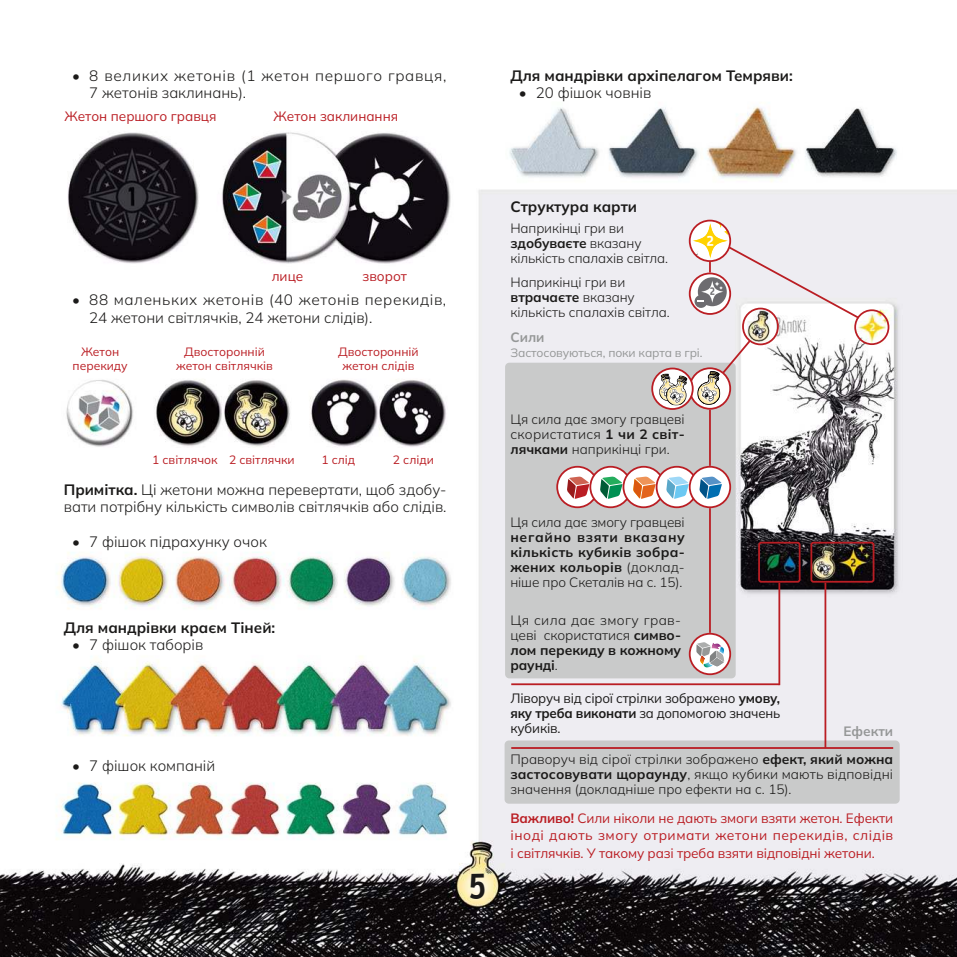
<style>
.page{position:relative;width:957px;height:957px;background:#fff}
.page>*{position:absolute;margin:0;border:0;box-sizing:border-box;transform-origin:0 0}
.t1{font:36px "Curse Casual";color:#1b1a19}
.t2{font:300 15px/17.2px "Mulish";color:#1b1a19}
.t3{font:300 15px/17.2px "Mulish";letter-spacing:.035em;color:#1b1a19}
.t4{font:700 15px "Mulish";color:#1b1a19}
.t5{font:300 15px/17.2px "Mulish";letter-spacing:.045em;color:#1b1a19}
.t6{font:14.4px "Curse Casual";color:#fff;scale:1.11 1}
.t7{font:300 13.5px/15px "Mulish";letter-spacing:-.005em;color:#1b1a19;text-align:justify}
.t8{font:13.5px/17.2px "Mulish";letter-spacing:-.01em;color:#ba1e24;text-align:justify}
.t9{font:700 13.5px/15px "Mulish";letter-spacing:.02em;color:#1b1a19;text-align:justify}
.t10{font:13.5px/15px "Mulish";letter-spacing:-.015em;color:#1b1a19;text-align:justify}
.t11{font:700 13.5px "Mulish";color:#959797}
.t12{font:12px/14.4px "Mulish";color:#ba1e24;text-align:center}
.t13{font:12px "Mulish";letter-spacing:-.01em;color:#959797}
.t14{font:10.8px "Curse Casual";color:#6d6c70}
.s1{font-weight:700}
.s2{font-weight:300}
</style>
<div class="page">
<img style="left:0;top:106px;width:957px;height:851px">
<div style="left:742px;top:308px;width:37px;height:37px;border:2px solid #ba1e24;border-radius:50%"></div>
<div style="left:854px;top:309px;width:35px;height:36px;border:2px solid #ba1e24;border-radius:50%"></div>
<div style="left:758px;top:542px;width:42px;height:40px;border:2px solid #ba1e24;border-radius:2px"></div>
<div style="left:810px;top:542px;width:64px;height:40px;border:2px solid #ba1e24;border-radius:2px"></div>
<div style="left:505px;top:363px;width:230px;height:315px;background:#c9caca;border-radius:4px"></div>
<div style="left:504px;top:740px;width:395px;height:63px;background:#c9caca;border-radius:4px"></div>
<img style="left:693px;top:372px;width:30px;height:35px">
<svg style="left:697px;top:338px;width:55px;height:67px"></svg>
<div style="left:689px;top:367px;width:42px;height:43px;border:2px solid #ba1e24;border-radius:50%"></div>
<img style="left:652px;top:370px;width:41px;height:39px">
<svg style="left:659px;top:374px;width:28px;height:31px"></svg>
<div style="left:651px;top:367px;width:42px;height:43px;border:2px solid #ba1e24;border-radius:50%"></div>
<img style="left:689px;top:273px;width:3px;height:41px">
<div style="left:689px;top:272px;width:42px;height:43px;border:2px solid #ba1e24;border-radius:50%"></div>
<div style="left:556px;top:466px;width:42px;height:42px;border:2px solid #ba1e24;border-radius:50%"></div>
<div style="left:589px;top:466px;width:43px;height:42px;border:2px solid #ba1e24;border-radius:50%"></div>
<div style="left:622px;top:466px;width:43px;height:42px;border:2px solid #ba1e24;border-radius:50%"></div>
<div style="left:655px;top:466px;width:43px;height:42px;border:2px solid #ba1e24;border-radius:50%"></div>
<svg style="left:557px;top:467px;width:173px;height:40px;background:#cdbebd"></svg>
<div style="left:689px;top:466px;width:42px;height:42px;border:2px solid #ba1e24;border-radius:50%"></div>
<img style="left:689px;top:634px;width:41px;height:29px">
<img style="left:691px;top:663px;width:37px;height:11px">
<img style="left:696px;top:641px;width:15px;height:1px">
<svg style="left:696px;top:642px;width:29px;height:25px"></svg>
<div style="left:689px;top:633px;width:42px;height:42px;border:2px solid #ba1e24;border-radius:50%"></div>
<hr style="left:709px;top:410px;width:2px;height:56px;background:#ba1e24">
<hr style="left:511px;top:747px;width:382px;height:2px;background:#ba1e24">
<hr style="left:511px;top:683px;width:268px;height:2px;background:#ba1e24">
<hr style="left:709px;top:508px;width:2px;height:125px;background:#ba1e24">
<hr style="left:824px;top:582px;width:2px;height:166px;background:#ba1e24">
<hr style="left:778px;top:582px;width:2px;height:103px;background:#ba1e24">
<img style="left:689px;top:221px;width:3px;height:40px">
<svg style="left:692px;top:221px;width:169px;height:99px;background:#e8e2e5"></svg>
<img style="left:692px;top:223px;width:36px;height:36px">
<div style="left:689px;top:220px;width:42px;height:42px;border:2px solid #ba1e24;border-radius:50%"></div>
<p class="t5" style="left:89px;top:67px;width:358px;text-indent:-17px">• 8 великих жетонів (1 жетон першого гравця,<br>7 жетонів заклинань).</p>
<p class="t8" style="left:64px;top:107px;width:154px">Жетон першого гравця</p>
<p class="t8" style="left:274px;top:107px;width:126px">Жетон заклинання</p>
<p class="t4" style="left:510px;top:65px;width:284px">Для мандрівки архіпелагом Темряви:</p>
<p class="t2" style="left:519px;top:84px;width:134px">• 20 фішок човнів</p>
<p class="t8" style="left:272px;top:267px;width:33px">лице</p>
<p class="t8" style="left:362px;top:267px;width:46px">зворот</p>
<p class="t3" style="left:89px;top:291px;width:358px;text-indent:-17px">• 88 маленьких жетонів (40 жетонів перекидів,<br>24 жетони світлячків, 24 жетони слідів).</p>
<p class="t12" style="left:73px;top:344px;width:57px">Жетон перекиду</p>
<p class="t12" style="left:338px;top:344px;width:82px">Двосторонній жетон слідів</p>
<p class="t12" style="left:176px;top:344px;width:98px">Двосторонній жетон світлячків</p>
<p class="t12" style="left:152px;top:453px;width:67px">1 світлячок</p>
<p class="t12" style="left:229px;top:453px;width:67px">2 світлячки</p>
<p class="t12" style="left:393px;top:453px;width:42px">2 сліди</p>
<p class="t12" style="left:321px;top:453px;width:35px">1 слід</p>
<p class="t2" style="left:64px;top:481px;width:384px"><span class="s1">Примітка.</span> Ці жетони можна перевертати, щоб здобу&shy;вати потрібну кількість символів світлячків або слідів.</p>
<p class="t2" style="left:72px;top:532px;width:196px">• 7 фішок підрахунку очок</p>
<p class="t4" style="left:64px;top:617px;width:213px">Для мандрівки краєм Тіней:</p>
<p class="t2" style="left:72px;top:636px;width:133px">• 7 фішок таборів</p>
<p class="t2" style="left:72px;top:757px;width:144px">• 7 фішок компаній</p>
<h1 class="t1" style="left:469px;top:865px;width:18px">5</h1>
<p class="t4" style="left:510px;top:197px;width:128px">Структура карти</p>
<p class="t7" style="left:510px;top:220px;width:159px;text-align:left">Наприкінці гри ви <span class="s1">здобуваєте</span> вказану кількість спалахів світла.</p>
<p class="t7" style="left:510px;top:274px;width:161px;text-align:left">Наприкінці гри ви <span class="s1">втрачаєте</span> вказану кількість спалахів світла.</p>
<p class="t6" style="left:707px;top:232px;width:8px">2</p>
<p class="t14" style="left:710px;top:285px;width:6px">2</p>
<p class="t11" style="left:510px;top:328px;width:36px">Сили</p>
<p class="t13" style="left:510px;top:345px;width:194px">Застосовуються, поки карта в грі.</p>
<p class="t7" style="left:510px;top:411px;width:176px">Ця сила дає змогу гравцеві скористатися <span class="s1">1 чи 2 світ&shy;лячками</span> наприкінці гри.</p>
<p class="t7" style="left:510px;top:514px;width:176px">Ця сила дає змогу гравцеві</p>
<p class="t9" style="left:510px;top:529px;width:176px">негайно взяти вказану кількість кубиків зобра&shy;жених кольорів <span class="s2">(доклад&shy;ніше про Скеталів на с. 15).</span></p>
<p class="t7" style="left:510px;top:612px;width:172px">Ця сила дає змогу грав&shy;цеві скористатися <span class="s1">симво&shy;лом перекиду в кожному раунді</span>.</p>
<p class="t10" style="left:510px;top:690px;width:271px">Ліворуч від сірої стрілки зображено <span class="s1">умову, яку треба виконати</span> за допомогою значень кубиків.</p>
<p class="t7" style="left:510px;top:752px;width:384px">Праворуч від сірої стрілки зображено <span class="s1">ефект, який можна застосовувати щораунду</span>, якщо кубики мають відповідні значення (докладніше про ефекти на с. 15).</p>
<p class="t8" style="left:510px;top:809px;width:384px"><span class="s1">Важливо!</span> Сили ніколи не дають змоги взяти жетон. Ефекти іноді дають змогу отримати жетони перекидів, слідів і світлячків. У такому разі треба взяти відповідні жетони.</p>
<p class="t11" style="left:843px;top:722px;width:51px">Ефекти</p>
</div>
